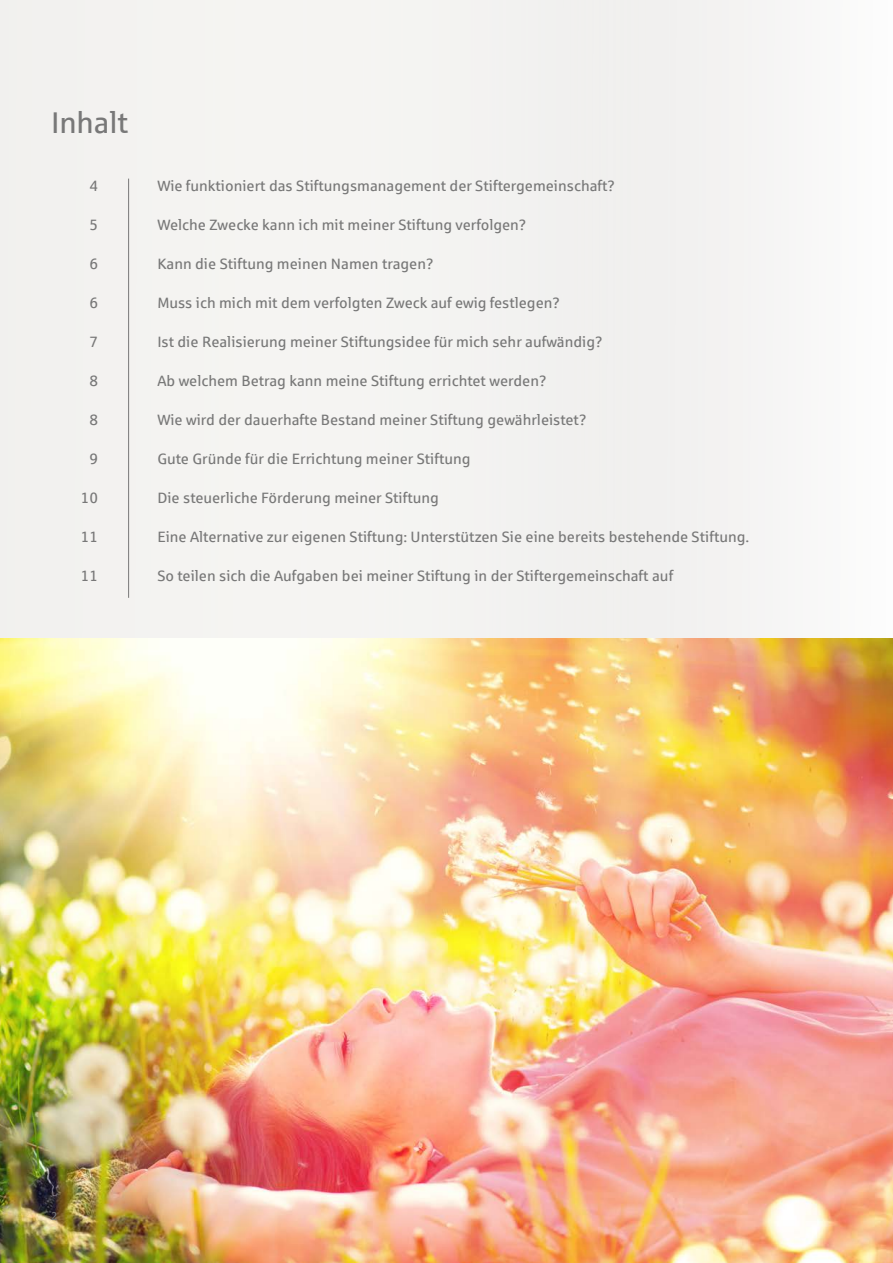
<style>
.page{position:relative;width:893px;height:1263px;background:#f4f3f1}
.page>*{position:absolute;margin:0;border:0;box-sizing:border-box;transform-origin:0 0}
.Fliesstext{font:30px "Sparkasse Rg";color:#787878}
.Fliesstext-2{font:15px "Sparkasse Rg";color:#787878}
.Kolumnentitel_und_Pa{font:11.25px "Sparkasse Rg";color:#787878}
</style>
<div class="page">
<hr style="left:128px;top:179px;width:1px;height:419px;background:#787878">
<img style="left:0;top:638px;width:893px;height:625px">
<p class="Fliesstext" style="left:51px;top:104px;width:79px">Inhalt</p>
<p class="Fliesstext-2" style="left:90px;top:177px;width:10px">4</p>
<p class="Fliesstext-2" style="left:90px;top:216px;width:10px">5</p>
<p class="Fliesstext-2" style="left:90px;top:255px;width:10px">6</p>
<p class="Fliesstext-2" style="left:90px;top:294px;width:10px">6</p>
<p class="Fliesstext-2" style="left:90px;top:333px;width:10px">7</p>
<p class="Fliesstext-2" style="left:90px;top:372px;width:10px">8</p>
<p class="Fliesstext-2" style="left:90px;top:411px;width:10px">8</p>
<p class="Fliesstext-2" style="left:90px;top:450px;width:10px">9</p>
<p class="Fliesstext-2" style="left:81px;top:489px;width:19px">10</p>
<p class="Fliesstext-2" style="left:81px;top:528px;width:19px">11</p>
<p class="Fliesstext-2" style="left:81px;top:567px;width:19px">11</p>
<p class="Fliesstext-2" style="left:157px;top:177px;width:459px">Wie funktioniert das Stiftungsmanagement der Stiftergemeinschaft?</p>
<p class="Fliesstext-2" style="left:157px;top:216px;width:371px">Welche Zwecke kann ich mit meiner Stiftung verfolgen?</p>
<p class="Fliesstext-2" style="left:157px;top:255px;width:278px">Kann die Stiftung meinen Namen tragen?</p>
<p class="Fliesstext-2" style="left:157px;top:294px;width:404px">Muss ich mich mit dem verfolgten Zweck auf ewig festlegen?</p>
<p class="Fliesstext-2" style="left:157px;top:333px;width:447px">Ist die Realisierung meiner Stiftungsidee für mich sehr aufwändig?</p>
<p class="Fliesstext-2" style="left:157px;top:372px;width:391px">Ab welchem Betrag kann meine Stiftung errichtet werden?</p>
<p class="Fliesstext-2" style="left:157px;top:411px;width:431px">Wie wird der dauerhafte Bestand meiner Stiftung gewährleistet?</p>
<p class="Fliesstext-2" style="left:157px;top:450px;width:315px">Gute Gründe für die Errichtung meiner Stiftung</p>
<p class="Fliesstext-2" style="left:157px;top:489px;width:283px">Die steuerliche Förderung meiner Stiftung</p>
<p class="Fliesstext-2" style="left:157px;top:528px;width:593px">Eine Alternative zur eigenen Stiftung: Unterstützen Sie eine bereits bestehende Stiftung.</p>
<p class="Fliesstext-2" style="left:157px;top:567px;width:517px">So teilen sich die Aufgaben bei meiner Stiftung in der Stiftergemeinschaft auf</p>
<p class="Kolumnentitel_und_Pa" style="left:51px;top:1209px;width:8px">2</p>
</div>
